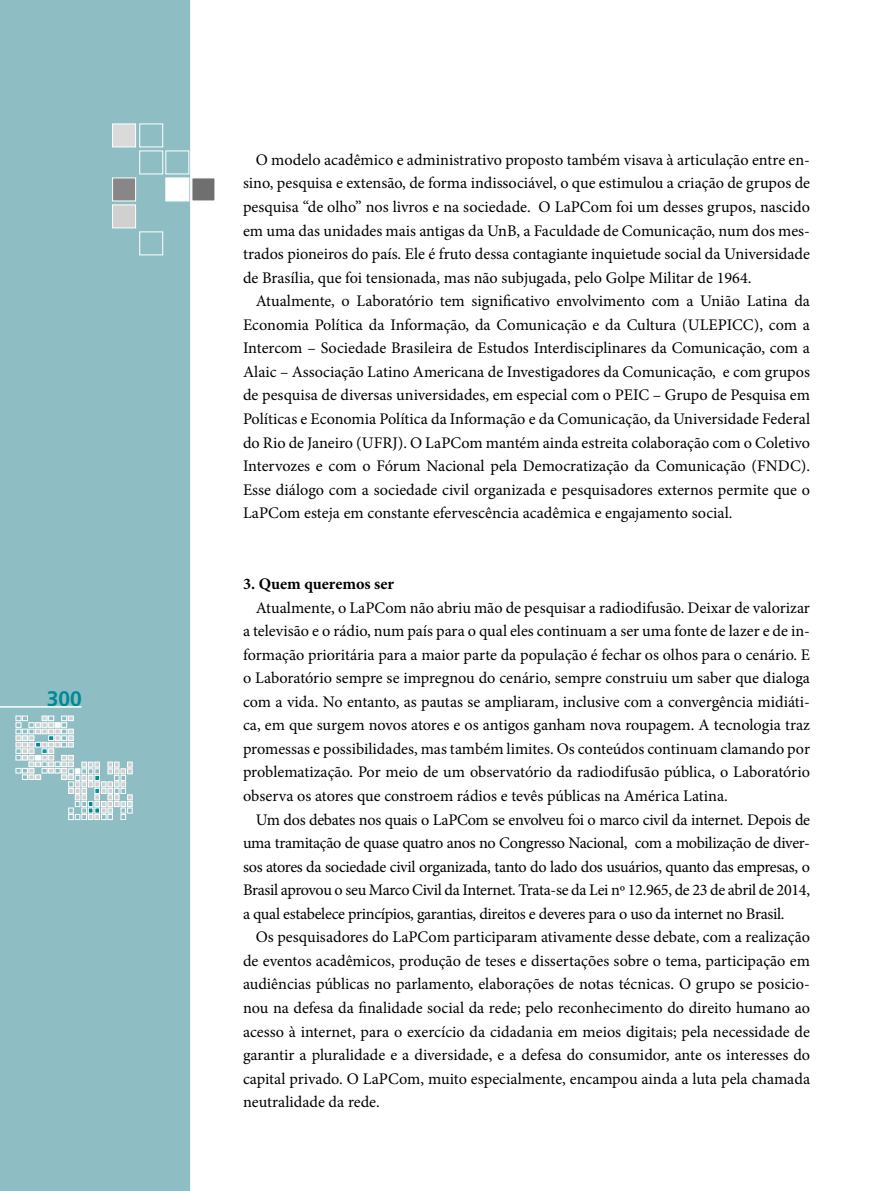
<style>
.page{position:relative;width:893px;height:1191px;background:#fff}
.page>*{position:absolute;margin:0;border:0;box-sizing:border-box;transform-origin:0 0}
.t1{font:700 21px "Frutiger";color:#008996}
.t2{font:16.2px/23.5px "Minion Pro";letter-spacing:-.005em;color:#000;text-align:justify}
.t3{font:700 16.2px "Minion Pro";color:#000}
</style>
<div class="page">
<div style="left:0;top:0;width:190px;height:1191px;background:#8ebec4"></div>
<hr style="left:0;top:706px;width:82px;height:1px;background:#fff">
<div style="left:112px;top:178px;width:24px;height:23px;background:#878787;border:1px solid #fff"></div>
<div style="left:166px;top:178px;width:23px;height:23px;background:#fff"></div>
<div style="left:192px;top:178px;width:23px;height:23px;background:#706f6f"></div>
<div style="left:140px;top:151px;width:23px;height:23px;border:1px solid #fff"></div>
<div style="left:166px;top:151px;width:23px;height:23px;border:1px solid #fff"></div>
<div style="left:112px;top:124px;width:24px;height:23px;background:#dadada;border:1px solid #fff"></div>
<div style="left:140px;top:124px;width:23px;height:23px;border:1px solid #fff"></div>
<div style="left:140px;top:232px;width:23px;height:23px;border:1px solid #fff"></div>
<div style="left:112px;top:205px;width:24px;height:23px;background:#d0d0d0;border:1px solid #fff"></div>
<svg style="left:16px;top:716px;width:122px;height:103px;background:#abcdd1"></svg>
<p class="t1" style="left:47px;top:686px;width:37px">300</p>
<p class="t2" style="left:243px;top:148px;width:569px;text-indent:13px">O modelo acadêmico e administrativo proposto também visava à articulação entre en&shy;sino, pesquisa e extensão, de forma indissociável, o que estimulou a criação de grupos de pesquisa “de olho” nos livros e na sociedade. O LaPCom foi um desses grupos, nascido em uma das unidades mais antigas da UnB, a Faculdade de Comunicação, num dos mes&shy;trados pioneiros do país. Ele é fruto dessa contagiante inquietude social da Universidade de Brasília, que foi tensionada, mas não subjugada, pelo Golpe Militar de 1964.</p>
<p class="t2" style="left:243px;top:289px;width:569px;text-indent:13px">Atualmente, o Laboratório tem significativo envolvimento com a União Latina da Economia Política da Informação, da Comunicação e da Cultura (ULEPICC), com a Intercom – Sociedade Brasileira de Estudos Interdisciplinares da Comunicação, com a Alaic – Associação Latino Americana de Investigadores da Comunicação, e com grupos de pesquisa de diversas universidades, em especial com o PEIC – Grupo de Pesquisa em Políticas e Economia Política da Informação e da Comunicação, da Universidade Federal do Rio de Janeiro (UFRJ). O LaPCom mantém ainda estreita colaboração com o Coletivo Intervozes e com o Fórum Nacional pela Democratização da Comunicação (FNDC).<br>Esse diálogo com a sociedade civil organizada e pesquisadores externos permite que o LaPCom esteja em constante efervescência acadêmica e engajamento social.</p>
<p class="t3" style="left:243px;top:572px;width:153px">3. Quem queremos ser</p>
<p class="t2" style="left:243px;top:595px;width:569px;text-indent:13px">Atualmente, o LaPCom não abriu mão de pesquisar a radiodifusão. Deixar de valorizar a televisão e o rádio, num país para o qual eles continuam a ser uma fonte de lazer e de in&shy;formação prioritária para a maior parte da população é fechar os olhos para o cenário. E o Laboratório sempre se impregnou do cenário, sempre construiu um saber que dialoga com a vida. No entanto, as pautas se ampliaram, inclusive com a convergência midiáti&shy;ca, em que surgem novos atores e os antigos ganham nova roupagem. A tecnologia traz promessas e possibilidades, mas também limites. Os conteúdos continuam clamando por problematização. Por meio de um observatório da radiodifusão pública, o Laboratório observa os atores que constroem rádios e tevês públicas na América Latina.</p>
<p class="t2" style="left:243px;top:807px;width:569px;text-indent:13px">Um dos debates nos quais o LaPCom se envolveu foi o marco civil da internet. Depois de uma tramitação de quase quatro anos no Congresso Nacional, com a mobilização de diver&shy;sos atores da sociedade civil organizada, tanto do lado dos usuários, quanto das empresas, o Brasil aprovou o seu Marco Civil da Internet. Trata-se da Lei nº 12.965, de 23 de abril de 2014, a qual estabelece princípios, garantias, direitos e deveres para o uso da internet no Brasil.</p>
<p class="t2" style="left:243px;top:925px;width:569px;text-indent:13px">Os pesquisadores do LaPCom participaram ativamente desse debate, com a realização de eventos acadêmicos, produção de teses e dissertações sobre o tema, participação em audiências públicas no parlamento, elaborações de notas técnicas. O grupo se posicio&shy;nou na defesa da finalidade social da rede; pelo reconhecimento do direito humano ao acesso à internet, para o exercício da cidadania em meios digitais; pela necessidade de garantir a pluralidade e a diversidade, e a defesa do consumidor, ante os interesses do capital privado. O LaPCom, muito especialmente, encampou ainda a luta pela chamada neutralidade da rede.</p>
</div>
